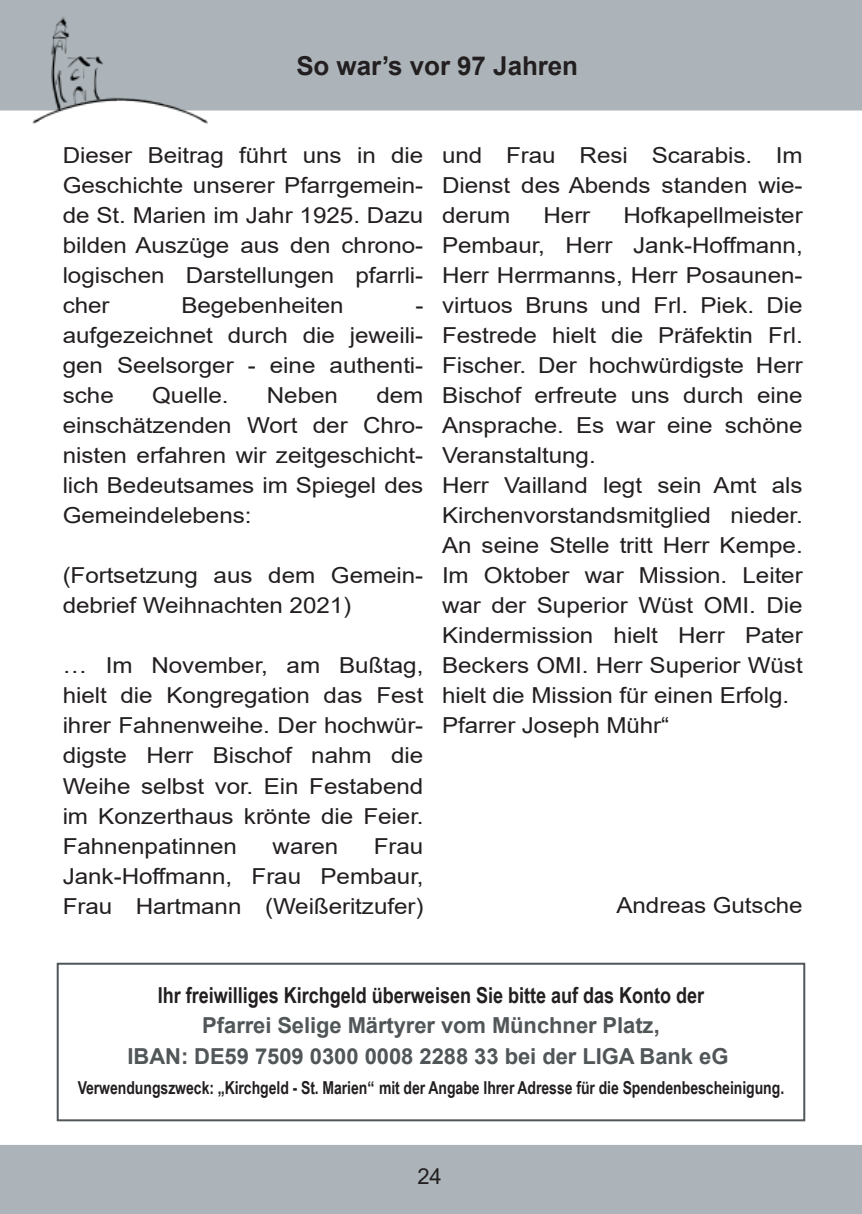
<style>
.page{position:relative;width:862px;height:1214px;background:#fff}
.page>*{position:absolute;margin:0;border:0;box-sizing:border-box;transform-origin:0 0}
.t1{font:700 26px "Arial";color:#231f20}
.t2{font:22px/30px "Arial";color:#231f20;text-align:justify;scale:1.1 1}
.t3{font:700 22px/30px "Arial";color:#515659;text-align:center}
.t4{font:700 22px "Arial Narrow";color:#231f20}
.t5{font:22px "Arial";color:#231f20}
.t6{font:700 17.8px "Arial Narrow";color:#231f20;scale:.96 1}
</style>
<div class="page">
<div style="left:0;top:1145px;width:862px;height:68px;background:#acb4b9"></div>
<div style="left:0;top:0;width:861px;height:109px;background:#acb4b9"></div>
<div style="left:0;top:0;width:862px;height:110px;border:2px solid #acb4b9"></div>
<img style="left:32px;top:16px;width:191px;height:108px">
<div style="left:57px;top:962px;width:748px;height:159px;border:2px solid #515659"></div>
<p class="t1" style="left:296px;top:52px;width:283px">So war’s vor 97 Jahren</p>
<p class="t2" style="left:63px;top:140px;width:329px">Dieser Beitrag führt uns in die Geschichte unserer Pfarrgemein&shy;de St. Marien im Jahr 1925. Dazu bilden Auszüge aus den chrono&shy;logischen Darstellungen pfarrli&shy;cher</p>
<p class="t2" style="left:181px;top:290px;width:149px">Begebenheiten</p>
<p class="t2" style="left:63px;top:290px;width:329px;text-indent:353px">- aufgezeichnet durch die jeweili&shy;gen Seelsorger - eine authenti&shy;sche</p>
<p class="t2" style="left:152px;top:380px;width:71px">Quelle.</p>
<p class="t2" style="left:267px;top:380px;width:66px">Neben</p>
<p class="t2" style="left:63px;top:380px;width:329px;text-indent:314px">dem einschätzenden Wort der Chro&shy;nisten erfahren wir zeitgeschicht&shy;lich Bedeutsames im Spiegel des Gemeindelebens:</p>
<p class="t2" style="left:63px;top:560px;width:329px">(Fortsetzung aus dem Gemein&shy;debrief Weihnachten 2021)</p>
<p class="t2" style="left:63px;top:650px;width:329px">… Im November, am Bußtag, hielt die Kongregation das Fest ihrer Fahnenweihe. Der hochwür&shy;digste Herr Bischof nahm die Weihe selbst vor. Ein Festabend im Konzerthaus krönte die Feier.<br>Fahnenpatinnen</p>
<p class="t2" style="left:63px;top:830px;width:329px;text-indent:311px">Frau Jank-Hoffmann, Frau Pembaur, Frau Hartmann (Weißeritzufer)</p>
<p class="t2" style="left:273px;top:830px;width:61px">waren</p>
<p class="t2" style="left:442px;top:140px;width:329px">und Frau Resi Scarabis. Im Dienst des Abends standen wie&shy;derum</p>
<p class="t2" style="left:442px;top:200px;width:329px;text-align:left;text-indent:181px">Hofkapellmeister<br>Pembaur, Herr Jank-Hoffmann,<br>Herr Herrmanns, Herr Posaunen&shy;virtuos Bruns und Frl. Piek. Die<br>Festrede hielt die Präfektin Frl.<br>Fischer. Der hochwürdigste Herr<br>Bischof erfreute uns durch eine<br>Ansprache. Es war eine schöne<br>Veranstaltung.<br>Herr Vailland legt sein Amt als<br>Kirchenvorstandsmitglied nieder.<br>An seine Stelle tritt Herr Kempe.<br>Im Oktober war Mission. Leiter war der Superior Wüst OMI. Die<br>Kindermission hielt Herr Pater<br>Beckers OMI. Herr Superior Wüst hielt die Mission für einen Erfolg.<br>Pfarrer Joseph Mühr“</p>
<p class="t2" style="left:543px;top:200px;width:44px">Herr</p>
<p class="t2" style="left:616px;top:890px;width:171px">Andreas Gutsche</p>
<p class="t4" style="left:158px;top:982px;width:547px">Ihr freiwilliges Kirchgeld überweisen Sie bitte auf das Konto der</p>
<p class="t3" style="left:128px;top:1010px;width:602px">Pfarrei Selige Märtyrer vom Münchner Platz,<br>IBAN: DE59 7509 0300 0008 2288 33 bei der LIGA Bank eG</p>
<p class="t6" style="left:78px;top:1076px;width:737px">Verwendungszweck: „Kirchgeld - St. Marien“ mit der Angabe Ihrer Adresse für die Spendenbescheinigung.</p>
<p class="t5" style="left:417px;top:1163px;width:26px">24</p>
</div>
